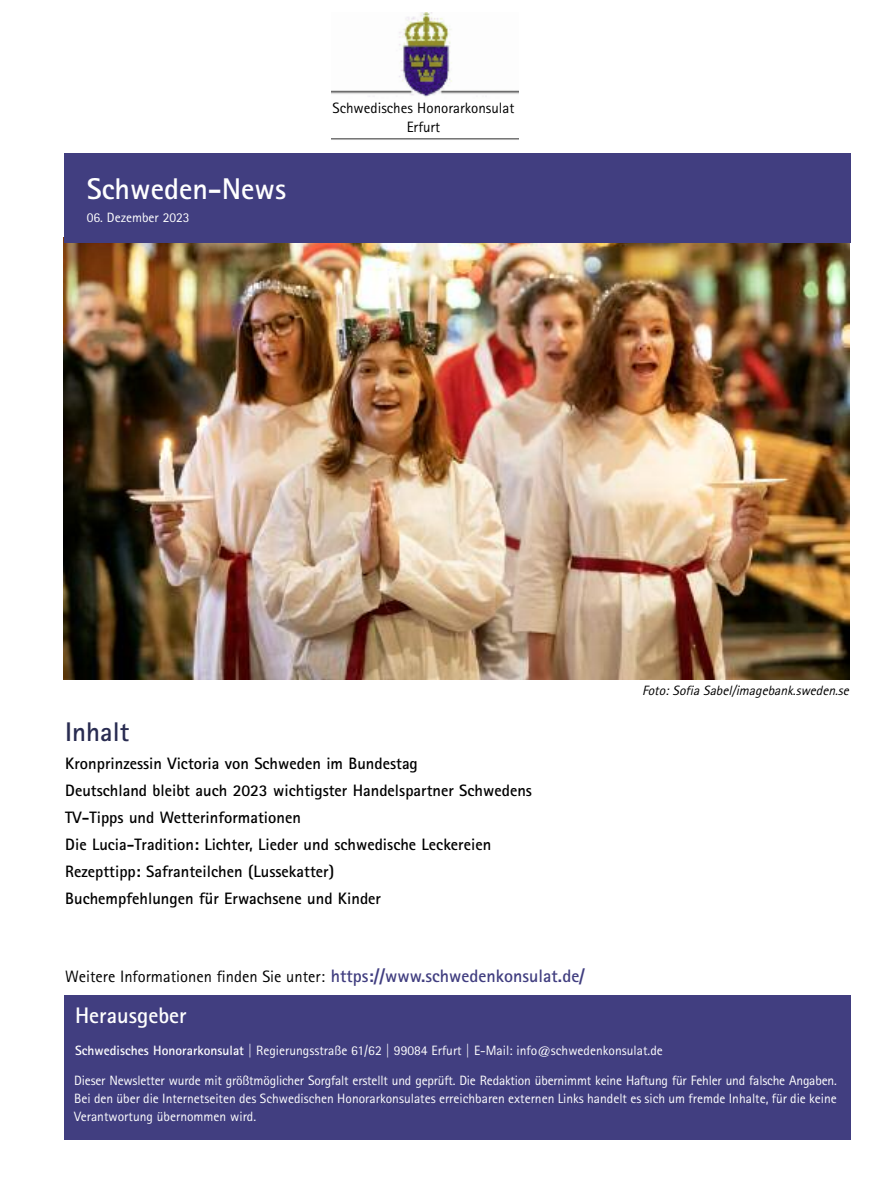
<style>
.page{position:relative;width:893px;height:1191px;background:#fff}
.page>*{position:absolute;margin:0;border:0;box-sizing:border-box;transform-origin:0 0}
.t1{font:700 30px "Agfa Rotis Sans Serif";color:#fff}
.t2{font:700 27px "Agfa Rotis Sans Serif";color:#292c51}
.t3{font:700 22.5px "Agfa Rotis Sans Serif";color:#fff}
.t4{font:700 16.5px/27px "Agfa Rotis Sans Serif";color:#000}
.t5{font:16.5px "Agfa Rotis Sans Serif";color:#000}
.t6{font:15px/19.5px "Agfa Rotis Sans Serif";color:#000;text-align:center}
.t7{font:13.5px/18px "Agfa Rotis Sans Serif";color:#fff;text-align:justify}
.t8{font:italic 13.5px "Agfa Rotis Sans Serif";color:#000}
.s1{font-weight:700;font-size:18px;color:#413e80}
.s2{font-weight:700}
</style>
<div class="page">
<img style="left:64px;top:243px;width:786px;height:436px">
<img style="left:332px;top:13px;width:187px;height:127px">
<div style="left:64px;top:154px;width:786px;height:89px;background:#413e80"></div>
<div style="left:64px;top:995px;width:786px;height:145px;background:#413e80"></div>
<div style="left:328px;top:100px;width:191px;height:38px;background:#fff"></div>
<h1 class="t1" style="left:87px;top:179px;width:201px">Schweden-News</h1>
<p class="t7" style="left:87px;top:210px;width:104px">06. Dezember 2023</p>
<p class="t6" style="left:332px;top:100px;width:183px">Schwedisches Honorarkonsulat<br>Erfurt</p>
<h2 class="t2" style="left:65px;top:722px;width:66px">Inhalt</h2>
<p class="t4" style="left:65px;top:752px;width:468px">Kronprinzessin Victoria von Schweden im Bundestag<br>Deutschland bleibt auch 2023 wichtigster Handelspartner Schwedens TV-Tipps und Wetterinformationen<br>Die Lucia-Tradition: Lichter, Lieder und schwedische Leckereien Rezepttipp: Safranteilchen (Lussekatter)<br>Buchempfehlungen für Erwachsene und Kinder</p>
<p class="t5" style="left:65px;top:970px;width:521px">Weitere Informationen finden Sie unter: <span class="s1">https://www.schwedenkonsulat.de/</span></p>
<p class="t8" style="left:642px;top:685px;width:211px">Foto: Sofia Sabel/imagebank.sweden.se</p>
<h3 class="t3" style="left:75px;top:1007px;width:113px">Herausgeber</h3>
<p class="t7" style="left:75px;top:1042px;width:589px"><span class="s2">Schwedisches Honorarkonsulat</span> | Regierungsstraße 61/62 | 99084 Erfurt | E-Mail: info@schwedenkonsulat.de</p>
<p class="t7" style="left:74px;top:1072px;width:764px">Dieser Newsletter wurde mit größtmöglicher Sorgfalt erstellt und geprüft. Die Redaktion übernimmt keine Haftung für Fehler und falsche Angaben.<br>Bei den über die Internetseiten des Schwedischen Honorarkonsulates erreichbaren externen Links handelt es sich um fremde Inhalte, für die keine Verantwortung übernommen wird.</p>
</div>
